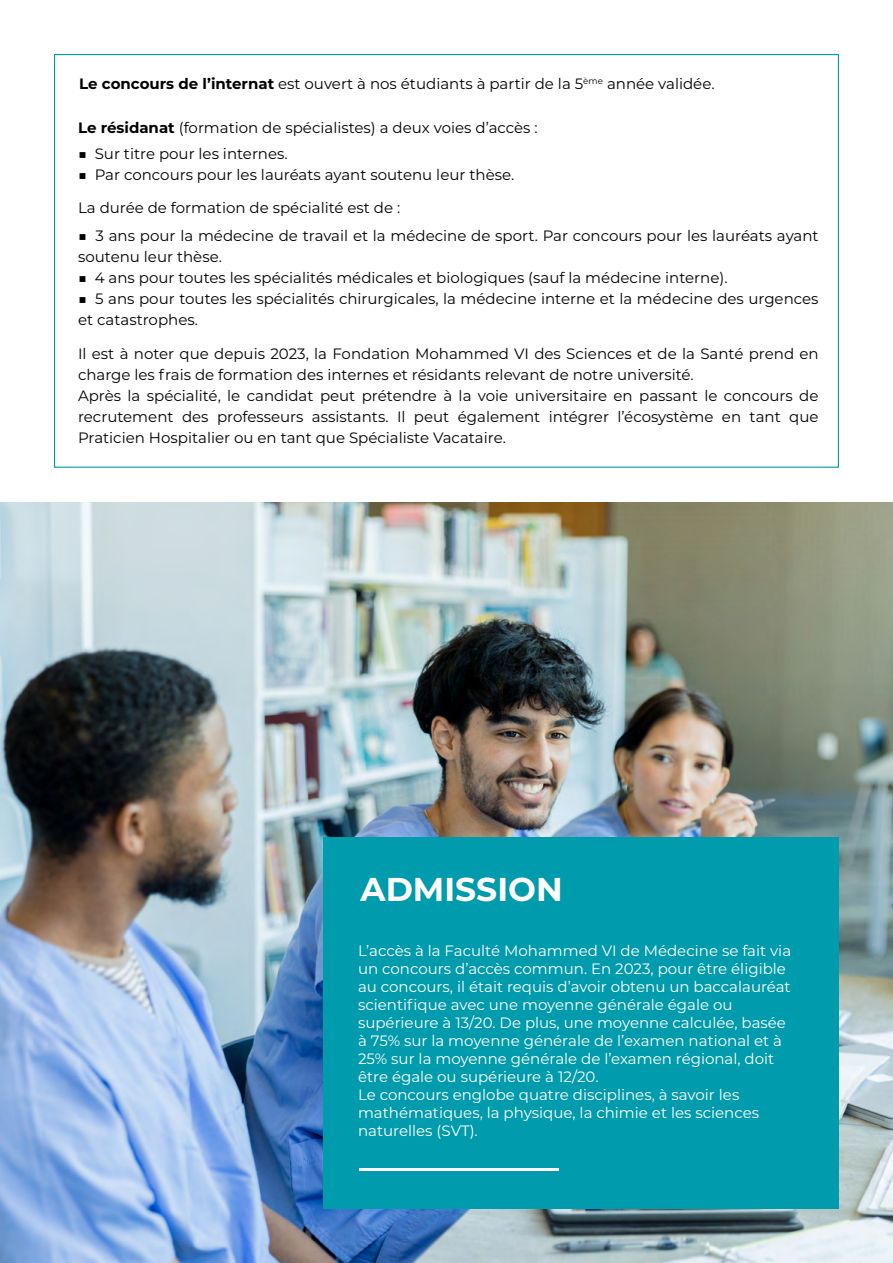
<style>
.page{position:relative;width:893px;height:1263px;background:#fff}
.page>*{position:absolute;margin:0;border:0;box-sizing:border-box;transform-origin:0 0}
.t1{font:700 33px "Montserrat";color:#fff}
.t2{font:15px/21px "Montserrat";color:#000}
.t3{font:15px/18px "Montserrat";color:#fff}
.s1{font-weight:700}
</style>
<div class="page">
<img style="left:0;top:502px;width:893px;height:761px">
<div style="left:323px;top:838px;width:515px;height:371px;background:#009bac"></div>
<hr style="left:359px;top:1168px;width:200px;height:3px;background:#fff">
<p class="t2" style="left:79px;top:73px;width:637px"><span class="s1">Le concours de l’internat</span> est ouvert à nos étudiants à partir de la 5<sup>ème</sup> année validée.</p>
<p class="t2" style="left:78px;top:116px;width:461px"><span class="s1">Le résidanat</span> (formation de spécialistes) a deux voies d’accès :</p>
<p class="t2" style="left:78px;top:143px;width:211px">■ Sur titre pour les internes.</p>
<p class="t2" style="left:78px;top:164px;width:438px">■ Par concours pour les lauréats ayant soutenu leur thèse.</p>
<p class="t2" style="left:78px;top:197px;width:324px">La durée de formation de spécialité est de :</p>
<p class="t2" style="left:78px;top:224px;width:742px">■ 3 ans pour la médecine de travail et la médecine de sport. Par concours pour les lauréats ayant soutenu leur thèse.</p>
<p class="t2" style="left:78px;top:266px;width:651px">■ 4 ans pour toutes les spécialités médicales et biologiques (sauf la médecine interne).</p>
<p class="t2" style="left:78px;top:287px;width:742px">■ 5 ans pour toutes les spécialités chirurgicales, la médecine interne et la médecine des urgences et catastrophes.</p>
<p class="t2" style="left:78px;top:343px;width:742px">Il est à noter que depuis 2023, la Fondation Mohammed VI des Sciences et de la Santé prend en charge les frais de formation des internes et résidants relevant de notre université.<br>Après la spécialité, le candidat peut prétendre à la voie universitaire en passant le concours de recrutement des professeurs assistants. Il peut également intégrer l’écosystème en tant que Praticien Hospitalier ou en tant que Spécialiste Vacataire.</p>
<h1 class="t1" style="left:360px;top:865px;width:204px">ADMISSION</h1>
<p class="t3" style="left:358px;top:941px;width:435px">L’accès à la Faculté Mohammed VI de Médecine se fait via un concours d’accès commun. En 2023, pour être éligible au concours, il était requis d’avoir obtenu un baccalauréat scientifique avec une moyenne générale égale ou supérieure à 13/20. De plus, une moyenne calculée, basée à 75% sur la moyenne générale de l’examen national et à 25% sur la moyenne générale de l’examen régional, doit être égale ou supérieure à 12/20.<br>Le concours englobe quatre disciplines, à savoir les mathématiques, la physique, la chimie et les sciences naturelles (SVT).</p>
</div>
